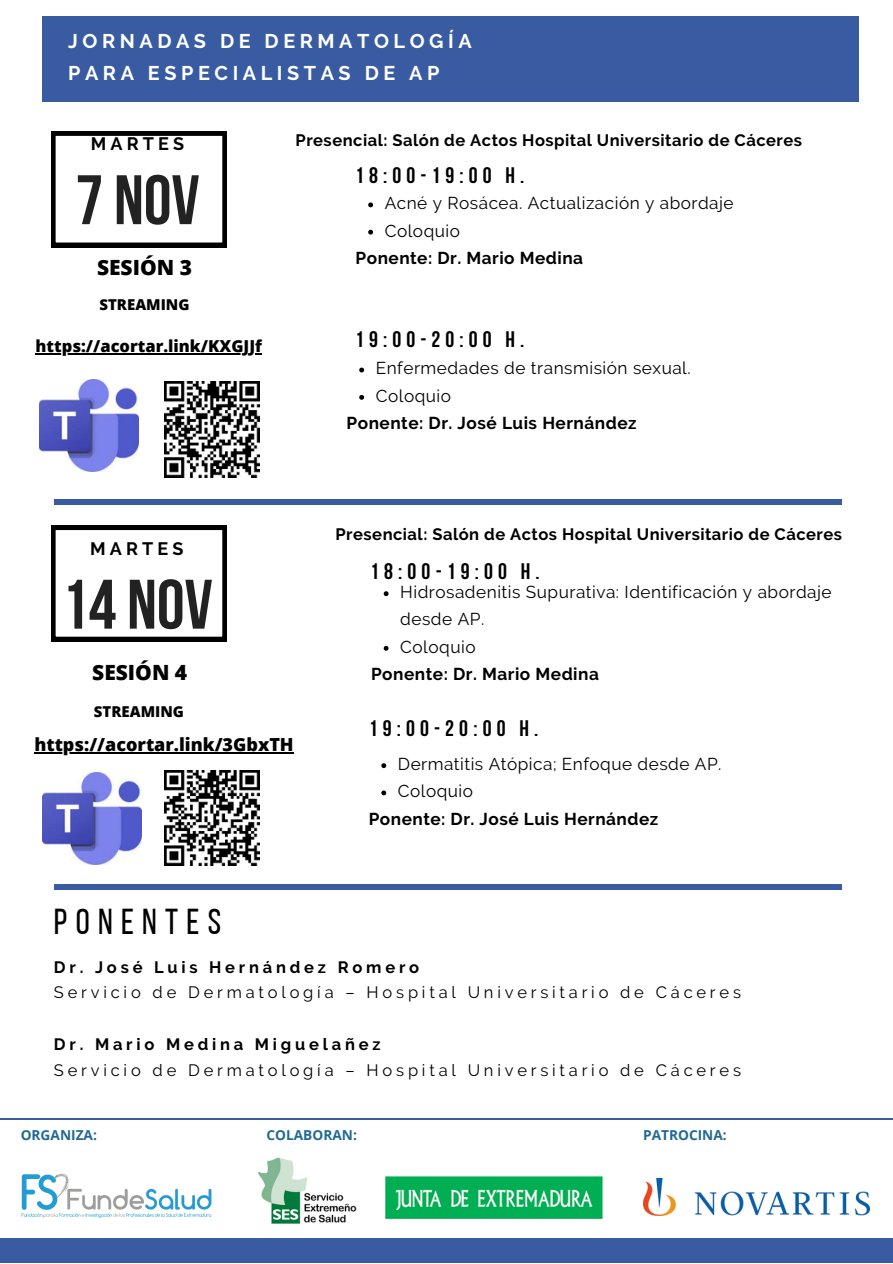
<style>
.page{position:relative;width:893px;height:1264px;background:#fff}
.page>*{position:absolute;margin:0;border:0;box-sizing:border-box;transform-origin:0 0}
.t1{font:700 69.75px "Bebas Neue";color:#222}
.t2{font:36px "Bebas Neue";letter-spacing:.23em;color:#000}
.t3{font:700 22.35px "Bebas Neue";letter-spacing:.23em;color:#000}
.t4{font:800 21px "Open Sans";color:#000}
.t5{font:700 19.8px "Raleway";letter-spacing:.23em;color:#fff}
.t6{font:800 18px "Open Sans";color:#000}
.t7{font:700 18px "Raleway";letter-spacing:.23em;color:#000}
.t8{font:17.25px/27.3px "Raleway";letter-spacing:.03em;color:#000}
.t9{font:700 17.25px "Raleway";letter-spacing:.03em;color:#000}
.t10{font:17.1px "Raleway";letter-spacing:.03em;color:#000}
.t11{font:700 17.1px "Raleway";letter-spacing:.03em;color:#000}
.t12{font:16.5px "Raleway";letter-spacing:.23em;color:#000}
.t13{font:700 16.5px "Raleway";letter-spacing:.03em;color:#000}
.t14{font:700 16.5px "Raleway";letter-spacing:.23em;color:#000}
.t15{font:800 16.5px "Open Sans";color:#000}
.t16{font:800 15px "Open Sans";color:#000}
.t17{font:700 13.65px "Open Sans";color:#206992}
</style>
<div class="page">
<div style="left:43px;top:16px;width:816px;height:85px;background:#395ba1"></div>
<div style="left:54px;top:499px;width:787px;height:6px;background:#395ba1"></div>
<div style="left:0;top:1238px;width:892px;height:24px;background:#395ba1"></div>
<div style="left:54px;top:884px;width:787px;height:6px;background:#395ba1"></div>
<hr style="left:0;top:1118px;width:892px;height:1px;background:#395ba1">
<img style="left:21px;top:1173px;width:191px;height:45px">
<img style="left:257px;top:1157px;width:100px;height:67px">
<img style="left:643px;top:1178px;width:226px;height:37px">
<img style="left:386px;top:1175px;width:217px;height:43px">
<svg style="left:51px;top:131px;width:175px;height:116px"></svg>
<img style="left:164px;top:382px;width:96px;height:95px">
<svg style="left:51px;top:525px;width:175px;height:116px"></svg>
<img style="left:164px;top:770px;width:96px;height:96px">
<svg style="left:368px;top:202px;width:5px;height:5px"></svg>
<svg style="left:368px;top:230px;width:5px;height:4px"></svg>
<svg style="left:381px;top:763px;width:5px;height:5px"></svg>
<svg style="left:381px;top:790px;width:5px;height:5px"></svg>
<svg style="left:383px;top:591px;width:5px;height:5px"></svg>
<svg style="left:383px;top:646px;width:5px;height:4px"></svg>
<hr style="left:36px;top:353px;width:226px;height:1px;background:#000">
<img style="left:39px;top:379px;width:99px;height:92px">
<img style="left:43px;top:772px;width:99px;height:92px">
<hr style="left:34px;top:752px;width:260px;height:1px;background:#000">
<svg style="left:359px;top:367px;width:5px;height:5px"></svg>
<svg style="left:359px;top:395px;width:5px;height:5px"></svg>
<p class="t5" style="left:68px;top:30px;width:405px">JORNADAS DE DERMATOLOGÍA</p>
<p class="t5" style="left:68px;top:61px;width:373px">PARA ESPECIALISTAS DE AP</p>
<p class="t7" style="left:91px;top:133px;width:95px">MARTES</p>
<p class="t1" style="left:76px;top:172px;width:125px">7 NOV</p>
<p class="t4" style="left:97px;top:253px;width:96px">SESIÓN 3</p>
<p class="t16" style="left:99px;top:294px;width:92px">STREAMING</p>
<p class="t15" style="left:36px;top:334px;width:228px">https://acortar.link/KXGJJf</p>
<p class="t13" style="left:295px;top:130px;width:508px">Presencial: Salón de Actos Hospital Universitario de Cáceres</p>
<p class="t3" style="left:355px;top:166px;width:171px">18:00-19:00 H.</p>
<p class="t10" style="left:385px;top:193px;width:350px">Acné y Rosácea. Actualización y abordaje</p>
<p class="t10" style="left:385px;top:220px;width:77px">Coloquio</p>
<p class="t11" style="left:355px;top:248px;width:229px">Ponente: Dr. Mario Medina</p>
<p class="t3" style="left:355px;top:330px;width:171px">19:00-20:00 H.</p>
<p class="t8" style="left:376px;top:355px;width:316px">Enfermedades de transmisión sexual.</p>
<p class="t8" style="left:376px;top:382px;width:77px">Coloquio</p>
<p class="t9" style="left:346px;top:413px;width:291px">Ponente: Dr. José Luis Hernández</p>
<p class="t7" style="left:90px;top:538px;width:95px">MARTES</p>
<p class="t1" style="left:61px;top:576px;width:153px">14 NOV</p>
<p class="t4" style="left:92px;top:657px;width:96px">SESIÓN 4</p>
<p class="t16" style="left:94px;top:700px;width:92px">STREAMING</p>
<p class="t13" style="left:335px;top:524px;width:508px">Presencial: Salón de Actos Hospital Universitario de Cáceres</p>
<p class="t3" style="left:370px;top:562px;width:171px">18:00-19:00 H.</p>
<p class="t8" style="left:400px;top:578px;width:433px">Hidrosadenitis Supurativa: Identificación y abordaje desde AP.</p>
<p class="t8" style="left:400px;top:633px;width:77px">Coloquio</p>
<p class="t9" style="left:371px;top:663px;width:229px">Ponente: Dr. Mario Medina</p>
<p class="t6" style="left:34px;top:732px;width:261px">https://acortar.link/3GbxTH</p>
<p class="t3" style="left:368px;top:719px;width:171px">19:00-20:00 H.</p>
<p class="t10" style="left:398px;top:754px;width:325px">Dermatitis Atópica; Enfoque desde AP.</p>
<p class="t10" style="left:398px;top:781px;width:77px">Coloquio</p>
<p class="t11" style="left:368px;top:808px;width:291px">Ponente: Dr. José Luis Hernández</p>
<p class="t2" style="left:54px;top:907px;width:169px">PONENTES</p>
<p class="t14" style="left:54px;top:957px;width:366px">Dr. José Luis Hernández Romero</p>
<p class="t12" style="left:54px;top:982px;width:688px">Servicio de Dermatología – Hospital Universitario de Cáceres</p>
<p class="t14" style="left:54px;top:1034px;width:328px">Dr. Mario Medina Miguelañez</p>
<p class="t12" style="left:54px;top:1060px;width:688px">Servicio de Dermatología – Hospital Universitario de Cáceres</p>
<p class="t17" style="left:21px;top:1125px;width:78px">ORGANIZA:</p>
<p class="t17" style="left:266px;top:1125px;width:92px">COLABORAN:</p>
<p class="t17" style="left:643px;top:1125px;width:85px">PATROCINA:</p>
</div>
